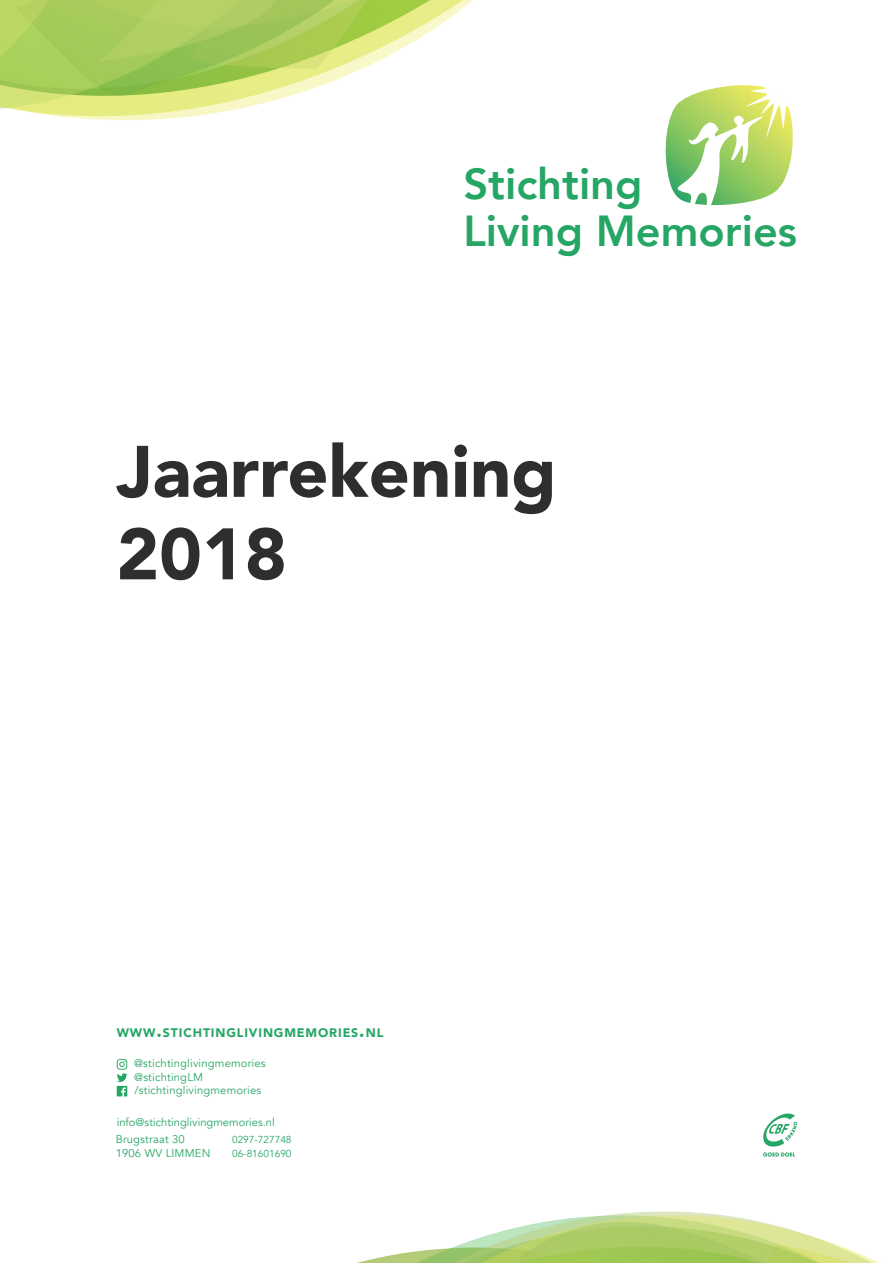
<style>
.page{position:relative;width:893px;height:1263px;background:#fff}
.page>*{position:absolute;margin:0;border:0;box-sizing:border-box;transform-origin:0 0}
.t1{font:900 72px/82.5px "Avenir";color:#2f2e2d}
.t2{font:800 43.35px/47.5px "Avenir";color:#25a665}
.t3{font:900 12.3px "Avenir";letter-spacing:.07em;color:#25a665}
.t4{font:11.25px/13.5px "Avenir";letter-spacing:.015em;color:#25a665}
.t5{font:10.05px/13.5px "Avenir";color:#25a665}
.s1{font-size:18px}
</style>
<div class="page">
<img style="left:357px;top:1211px;width:523px;height:52px">
<img style="left:0;top:0;width:473px;height:120px">
<svg style="left:665px;top:85px;width:128px;height:121px"></svg>
<svg style="left:117px;top:1059px;width:10px;height:37px"></svg>
<svg style="left:763px;top:1113px;width:34px;height:44px"></svg>
<h2 class="t2" style="left:463px;top:160px;width:335px">Stichting<br>Living Memories</h2>
<h1 class="t1" style="left:117px;top:433px;width:442px">Jaarrekening<br>2018</h1>
<p class="t3" style="left:117px;top:1024px;width:268px">WWW<span class="s1">.</span>STICHTINGLIVINGMEMORIES<span class="s1">.</span>NL</p>
<p class="t4" style="left:134px;top:1070px;width:129px">@stichtingLM /stichtinglivingmemories</p>
<p class="t4" style="left:134px;top:1057px;width:133px">@stichtinglivingmemories</p>
<p class="t4" style="left:117px;top:1116px;width:160px">info@stichtinglivingmemories.nl</p>
<p class="t4" style="left:116px;top:1132px;width:96px">Brugstraat 30<br>1906 WV LIMMEN</p>
<p class="t5" style="left:232px;top:1133px;width:61px">0297-727748<br>06-81601690</p>
</div>
